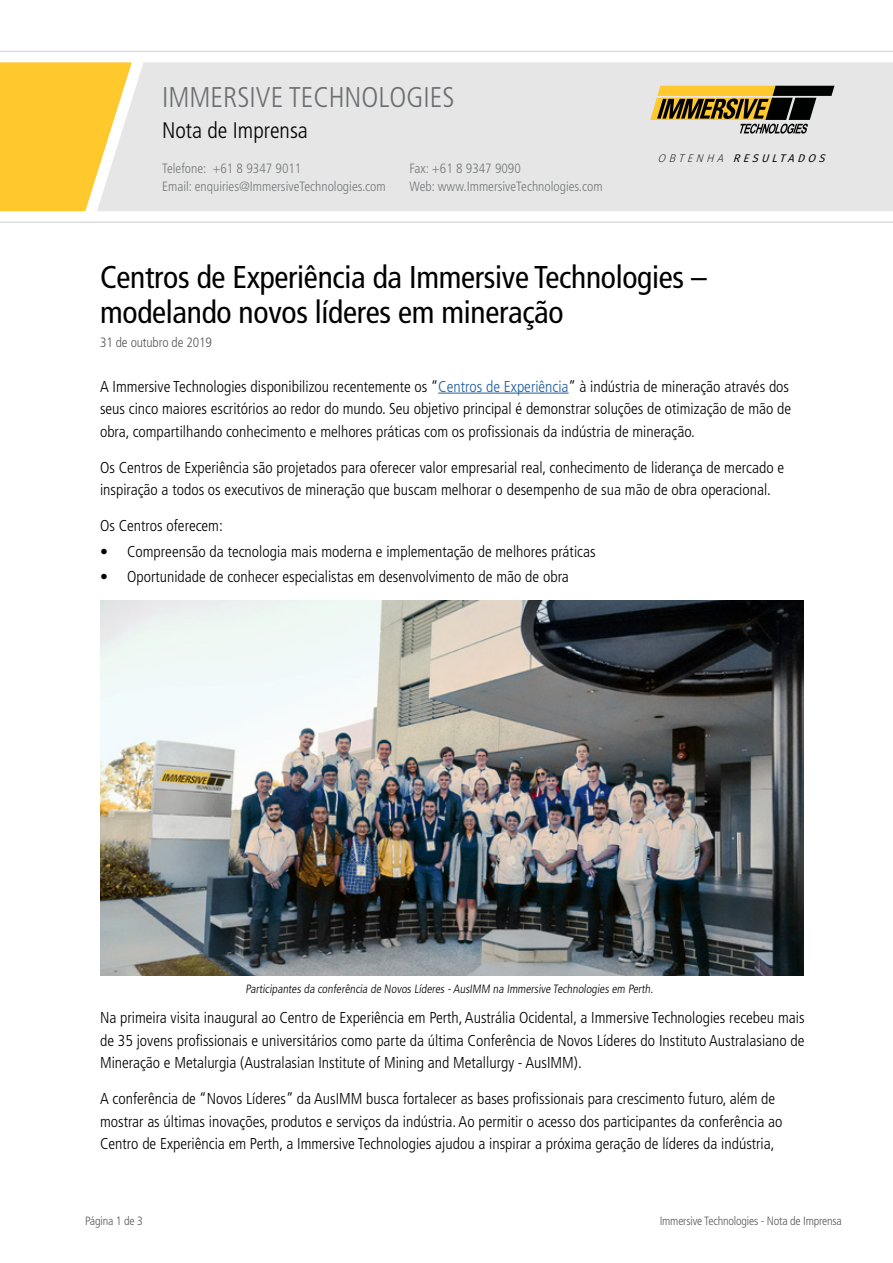
<style>
.page{position:relative;width:893px;height:1263px;background:#fff}
.page>*{position:absolute;margin:0;border:0;box-sizing:border-box;transform-origin:0 0}
.t1{font:condensed 31.5px/34.5px "Frutiger LT Std";letter-spacing:-.01em;color:#000}
.t2{font:300 condensed 28.5px "Frutiger LT Std";color:#6d6e71}
.t3{font:300 condensed 22.5px "Frutiger LT Std";color:#000}
.t4{font:300 condensed 15.75px/22.5px "Frutiger LT Std";color:#000}
.t5{font:300 condensed 13.5px "Frutiger LT Std";color:#77787b}
.t6{font:300 condensed 13.5px "Frutiger LT Std";letter-spacing:-.01em;color:#58595b}
.t7{font:300 condensed 12px "Frutiger LT Std";color:#000}
.t8{font:300 condensed 12px "Frutiger LT Std";letter-spacing:-.015em;color:#58595b}
.t9{font:italic 11.1px "Fira Sans";color:#000101}
.s1{font-weight:200}
.s2{color:#215e9e}
</style>
<div class="page">
<div style="left:0;top:62px;width:97px;height:149px;background:#ffc82c"></div>
<div style="left:97px;top:62px;width:796px;height:149px;background:#e5e6e5"></div>
<hr style="left:0;top:51px;width:893px;height:1px;background:#dcddde">
<hr style="left:0;top:221px;width:893px;height:2px;background:#dcddde">
<svg style="left:650px;top:86px;width:184px;height:48px;background:#9a8c61"></svg>
<hr style="left:438px;top:393px;width:131px;height:1px;background:#215e9e">
<img style="left:100px;top:600px;width:704px;height:375px">
<h2 class="t2" style="left:162px;top:81px;width:294px">IMMERSIVE TECHNOLOGIES</h2>
<h3 class="t3" style="left:162px;top:118px;width:147px">Nota de Imprensa</h3>
<p class="t5" style="left:162px;top:161px;width:141px">Telefone: +61 8 9347 9011</p>
<p class="t5" style="left:410px;top:161px;width:113px">Fax: +61 8 9347 9090</p>
<p class="t5" style="left:162px;top:179px;width:225px">Email: enquiries@ImmersiveTechnologies.com</p>
<p class="t5" style="left:410px;top:179px;width:194px">Web: www.ImmersiveTechnologies.com</p>
<h3 class="t3" style="left:162px;top:118px;width:111px">Media Releas</h3>
<p class="t5" style="left:162px;top:161px;width:131px">Phone: +61 8 9347 9016</p>
<p class="t9" style="left:658px;top:149px;width:173px"><span class="s1">OBTENHA</span> RESULTADOS</p>
<h1 class="t1" style="left:100px;top:260px;width:608px">Centros de Experiência da Immersive Technologies – modelando novos líderes em mineração</h1>
<p class="t6" style="left:100px;top:335px;width:113px">31 de outubro de 2019</p>
<p class="t4" style="left:100px;top:375px;width:693px">A Immersive Technologies disponibilizou recentemente os “<span class="s2">Centros de Experiência</span>” à indústria de mineração através dos seus cinco maiores escritórios ao redor do mundo. Seu objetivo principal é demonstrar soluções de otimização de mão de obra, compartilhando conhecimento e melhores práticas com os profissionais da indústria de mineração.</p>
<p class="t4" style="left:100px;top:456px;width:686px">Os Centros de Experiência são projetados para oferecer valor empresarial real, conhecimento de liderança de mercado e inspiração a todos os executivos de mineração que buscam melhorar o desempenho de sua mão de obra operacional.</p>
<p class="t4" style="left:100px;top:515px;width:124px">Os Centros oferecem:</p>
<p class="t4" style="left:100px;top:540px;width:497px">• Compreensão da tecnologia mais moderna e implementação de melhores práticas</p>
<p class="t4" style="left:100px;top:566px;width:470px">• Oportunidade de conhecer especialistas em desenvolvimento de mão de obra</p>
<p class="t7" style="left:245px;top:982px;width:411px">Participantes da conferência de Novos Líderes - AusIMM na Immersive Technologies em Perth.</p>
<p class="t4" style="left:100px;top:1007px;width:706px;text-align:justify">Na primeira visita inaugural ao Centro de Experiência em Perth, Austrália Ocidental, a Immersive Technologies recebeu mais de 35 jovens profissionais e universitários como parte da última Conferência de Novos Líderes do Instituto Australasiano de Mineração e Metalurgia (Australasian Institute of Mining and Metallurgy - AusIMM).</p>
<p class="t4" style="left:100px;top:1088px;width:684px">A conferência de “Novos Líderes” da AusIMM busca fortalecer as bases profissionais para crescimento futuro, além de mostrar as últimas inovações, produtos e serviços da indústria. Ao permitir o acesso dos participantes da conferência ao<br>Centro de Experiência em Perth, a Immersive Technologies ajudou a inspirar a próxima geração de líderes da indústria,</p>
<p class="t8" style="left:85px;top:1214px;width:59px">Página 1 de 3</p>
<p class="t8" style="left:660px;top:1214px;width:184px">Immersive Technologies - Nota de Imprensa</p>
</div>
